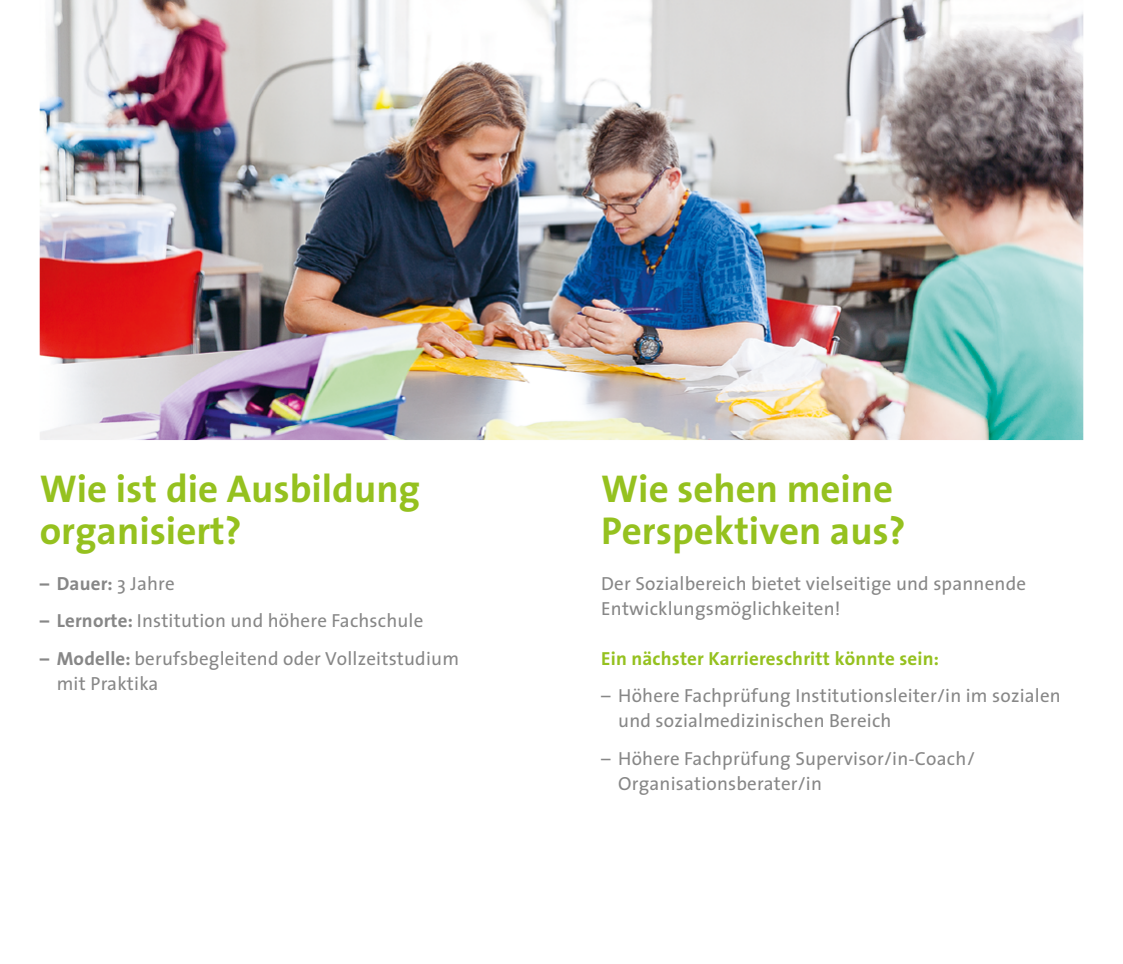
<style>
.page{position:relative;width:1123px;height:964px;background:#fff}
.page>*{position:absolute;margin:0;border:0;box-sizing:border-box;transform-origin:0 0}
.t1{font:700 39px/42px "The Sans";color:#95c11f}
.t2{font:19px/25px "The Sans";letter-spacing:.01em;color:#878787}
.t3{font:700 19px "The Sans";letter-spacing:.01em;color:#95c11f}
.t4{font:700 19px "The Sans";letter-spacing:.01em;color:#878787}
.s1{font-weight:400}
.s2{font-weight:700}
</style>
<div class="page">
<img style="left:40px;top:0;width:1043px;height:440px">
<h1 class="t1" style="left:40px;top:467px;width:382px">Wie ist die Ausbildung organisiert?</h1>
<p class="t4" style="left:40px;top:567px;width:137px">– Dauer: <span class="s1">3 Jahre</span></p>
<p class="t2" style="left:40px;top:608px;width:385px"><span class="s2">– Lernorte:</span> Institution und höhere Fachschule</p>
<p class="t2" style="left:57px;top:645px;width:404px;text-indent:-17px"><span class="s2">– Modelle:</span> berufsbegleitend oder Vollzeitstudium mit Praktika</p>
<h1 class="t1" style="left:601px;top:467px;width:306px">Wie sehen meine<br>Perspektiven aus?</h1>
<p class="t2" style="left:601px;top:570px;width:426px">Der Sozialbereich bietet vielseitige und spannende<br>Entwicklungsmöglichkeiten!</p>
<p class="t3" style="left:601px;top:642px;width:339px">Ein nächster Karriereschritt könnte sein:</p>
<p class="t2" style="left:618px;top:683px;width:444px;text-indent:-17px">– Höhere Fachprüfung Institutionsleiter/in im sozialen und sozialmedizinischen Bereich</p>
<p class="t2" style="left:618px;top:745px;width:358px;text-indent:-17px">– Höhere Fachprüfung Supervisor/in-Coach/<br>Organisationsberater/in</p>
</div>
